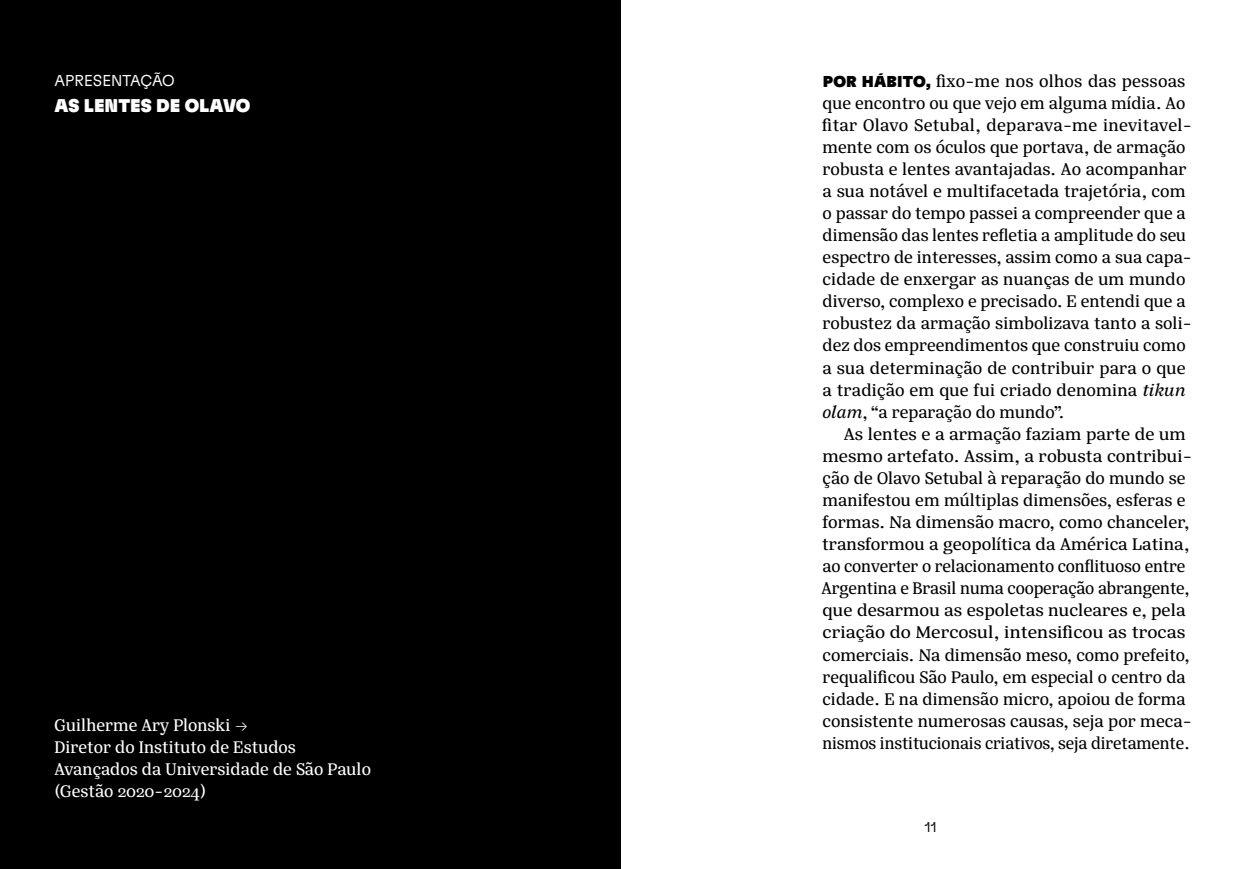
<style>
.page{position:relative;width:1241px;height:869px;background:#fff}
.page>*{position:absolute;margin:0;border:0;box-sizing:border-box;transform-origin:0 0}
.t1{font:18.38px/22.1px "Silva Text";color:#000}
.t2{font:18.38px/22.1px "Silva Text";color:#000;scale:1.04 1}
.t3{font:18.38px/22.1px "Silva Text";color:#fff}
.t4{font:900 18.38px "GT Flexa";color:#fff}
.t5{font:300 15.75px "GT Flexa";color:#fff}
.t6{font:300 14px "GT Flexa";color:#000}
.s1{font-family:"GT Flexa";font-weight:900;font-size:15.75px}
.s2{font-style:italic}
</style>
<div class="page">
<div style="left:0;top:0;width:620px;height:868px;background:#000"></div>
<p class="t5" style="left:55px;top:71px;width:122px">APRESENTAÇÃO</p>
<p class="t4" style="left:55px;top:94px;width:197px">AS LENTES DE OLAVO</p>
<p class="t3" style="left:55px;top:713px;width:318px">Guilherme Ary Plonski →<br>Diretor do Instituto de Estudos<br>Avançados da Universidade de São Paulo (Gestão 2020-2024)</p>
<p class="t1" style="left:821px;top:69px;width:372px"><span class="s1">POR HÁBITO,</span> fixo-me nos olhos das pessoas que encontro ou que vejo em alguma mídia. Ao fitar Olavo Setubal, deparava-me inevitavel&shy;mente com os óculos que portava, de armação robusta e lentes avantajadas. Ao acompanhar a sua notável e multifacetada trajetória, com o passar do tempo passei a compreender que a dimensão das lentes refletia a amplitude do seu espectro de interesses, assim como a sua capa&shy;cidade de enxergar as nuanças de um mundo diverso, complexo e precisado. E entendi que a robustez da armação simbolizava tanto a soli&shy;dez dos empreendimentos que construiu como a sua determinação de contribuir para o que a tradição em que fui criado denomina <span class="s2">tikun olam</span>, “a reparação do mundo”.</p>
<p class="t2" style="left:821px;top:422px;width:358px;text-indent:22px">As lentes e a armação faziam parte de um mesmo artefato. Assim, a robusta contribui&shy;ção de Olavo Setubal à reparação do mundo se manifestou em múltiplas dimensões, esferas e formas. Na dimensão macro, como chanceler, transformou a geopolítica da América Latina, ao converter o relacionamento conflituoso entre Argentina e Brasil numa cooperação abrangente, que desarmou as espoletas nucleares e, pela criação do Mercosul, intensificou as trocas comerciais. Na dimensão meso, como prefeito, requalificou São Paulo, em especial o centro da cidade. E na dimensão micro, apoiou de forma consistente numerosas causas, seja por meca&shy;nismos institucionais criativos, seja diretamente.</p>
<p class="t6" style="left:924px;top:818px;width:14px">11</p>
</div>
